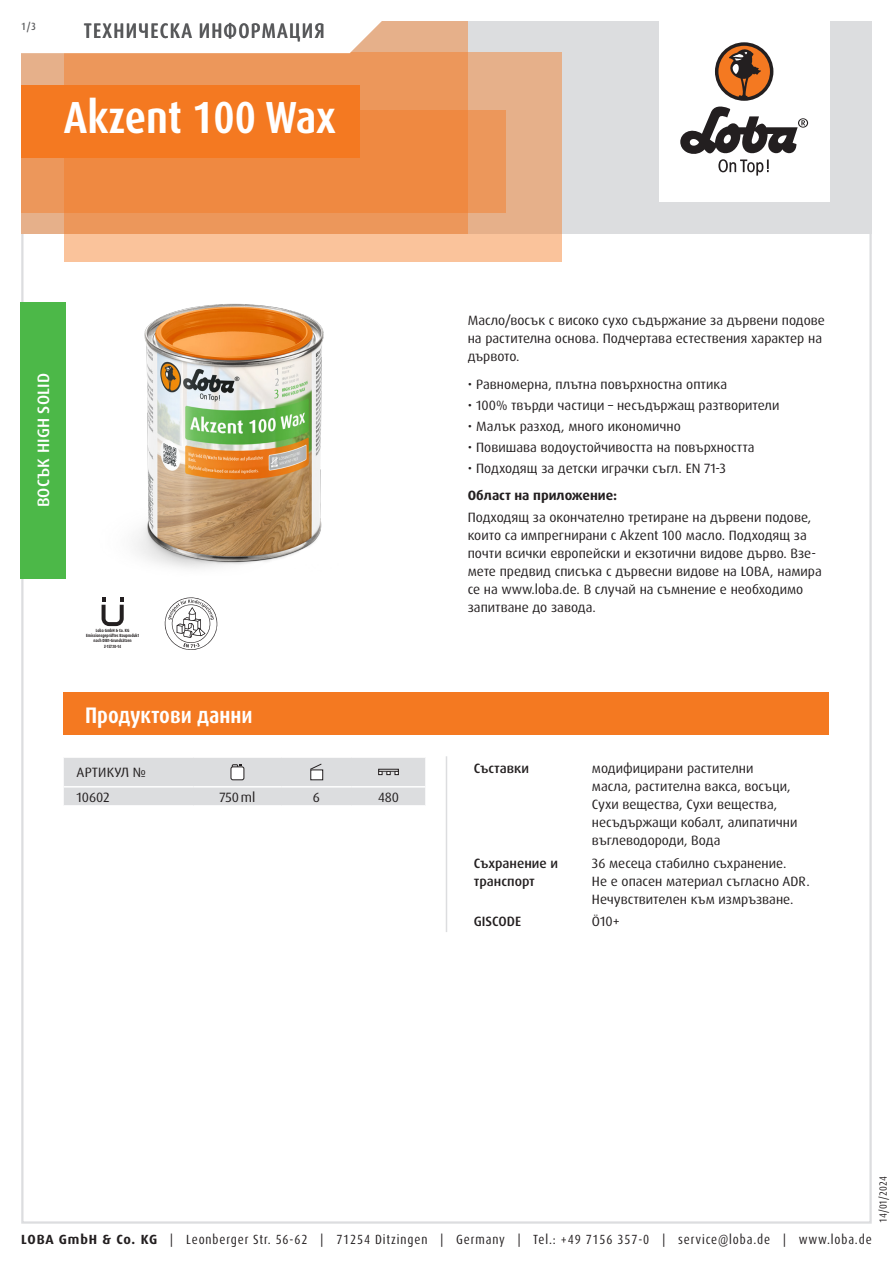
<style>
.page{position:relative;width:893px;height:1263px;background:#fff}
.page>*{position:absolute;margin:0;border:0;box-sizing:border-box;transform-origin:0 0}
.Produktname_weiss{font:700 condensed 45px "Dax Pro";color:#fff}
.Abschnitt{font:700 condensed 22.5px "Dax Pro";color:#fff}
.TI{font:500 condensed 21px "Dax Pro";letter-spacing:.06em;color:#57585a}
.Produktart_Oel-Veredelung{font:500 16.5px "Dax Pro";letter-spacing:.01em;color:#fff}
.Text{font:13.5px/18px "Dax Pro";color:#231f20}
.Text_ohne_Silbentrennung{font:13.5px/18px "Dax Pro";color:#231f20}
.Text_Medium{font:500 13.5px/18px "Dax Pro";color:#231f20}
.Text_Bold{font:700 13.5px "Dax Pro";color:#231f20}
.Text_zentriert{font:13.5px "Dax Pro";color:#231f20}
.Text_Großbuchstaben{font:13.5px "Dax Pro";letter-spacing:.01em;color:#231f20}
.t1{font:condensed 13.35px "Dax Pro";letter-spacing:.065em;color:#231f20}
.t2{font:condensed 10.5px "Dax Pro";color:#231f20}
.t3{font:500 condensed 10.5px "Dax Pro";color:#57585a}
.t4{font:700 4.5px/5.2px "Dax Pro";color:#231f20;text-align:center;scale:.82 1}
.s1{font-weight:700;font-stretch:normal}
</style>
<div class="page">
<hr style="left:446px;top:756px;width:1px;height:176px;background:#dcdddf">
<svg style="left:64px;top:757px;width:361px;height:49px;background:#dcdddf"></svg>
<div style="left:378px;top:769px;width:21px;height:2px;background:#fff;border:1px solid #231f20"></div>
<div style="left:64px;top:692px;width:765px;height:43px;background:#f47921"></div>
<svg style="left:102px;top:597px;width:22px;height:29px"></svg>
<svg style="left:165px;top:597px;width:52px;height:53px"></svg>
<img style="left:134px;top:303px;width:190px;height:266px">
<div style="left:20px;top:302px;width:46px;height:276px;background:#4cb848"></div>
<div style="left:21px;top:21px;width:851px;height:213px;background:#dcdddf"></div>
<div style="left:659px;top:0;width:170px;height:202px;background:#fff"></div>
<svg style="left:680px;top:106px;width:128px;height:70px"></svg>
<div style="left:715px;top:42px;width:58px;height:59px;background:#231f20;border-radius:50%"></div>
<svg style="left:718px;top:45px;width:52px;height:52px"></svg>
<div style="left:64px;top:52px;width:497px;height:209px;background:linear-gradient(to right,#fec79f,#efb992)"></div>
<div style="left:21px;top:111px;width:485px;height:102px;background:#ec975b"></div>
<svg style="left:21px;top:21px;width:447px;height:213px;background:#ed9150"></svg>
<svg style="left:21px;top:21px;width:411px;height:34px;background:#faede4"></svg>
<div style="left:21px;top:85px;width:339px;height:72px;background:#f47921"></div>
<p class="t3" style="left:21px;top:19px;width:16px">1/3</p>
<p class="TI" style="left:84px;top:17px;width:242px">ТЕХНИЧЕСКА ИНФОРМАЦИЯ</p>
<p class="Produktname_weiss" style="left:64px;top:89px;width:274px">Akzent 100 Wax</p>
<p class="Produktart_Oel-Veredelung" style="left:33px;top:507px;width:136px;rotate:-90deg">ВОСЪК HIGH SOLID</p>
<p class="t4" style="left:86px;top:628px;width:66px">Loba GmbH &amp; Co. KG<br>Emissionsgeprüftes Bauprodukt nach DIBt-Grundsätzen<br>Z-157.10-14</p>
<p class="Abschnitt" style="left:85px;top:700px;width:169px">Продуктови данни</p>
<p class="Text_Großbuchstaben" style="left:77px;top:764px;width:71px">АРТИКУЛ №</p>
<p class="Text" style="left:77px;top:788px;width:35px">10602</p>
<p class="Text_zentriert" style="left:219px;top:788px;width:37px">750ml</p>
<p class="Text_zentriert" style="left:313px;top:788px;width:9px">6</p>
<p class="Text_zentriert" style="left:378px;top:788px;width:22px">480</p>
<p class="Text" style="left:468px;top:312px;width:359px">Масло/восък с високо сухо съдържание за дървени подове на растителна основа. Подчертава естествения характер на дървото.</p>
<p class="Text" style="left:468px;top:375px;width:261px">• Равномерна, плътна повърхностна оптика</p>
<p class="Text" style="left:468px;top:396px;width:313px">• 100% твърди частици – несъдържащ разтворители</p>
<p class="Text" style="left:468px;top:417px;width:215px">• Малък разход, много икономично</p>
<p class="Text" style="left:468px;top:438px;width:288px">• Повишава водоустойчивостта на повърхността</p>
<p class="Text" style="left:468px;top:459px;width:260px">• Подходящ за детски играчки съгл. EN 71-3</p>
<p class="Text_Bold" style="left:468px;top:487px;width:151px">Област на приложение:</p>
<p class="Text" style="left:468px;top:508px;width:356px">Подходящ за окончателно третиране на дървени подове, които са импрегнирани с Akzent 100 масло. Подходящ за почти всички европейски и екзотични видове дърво. Взе&shy;мете предвид списъка с дървесни видове на LOBA, намира се на www.loba.de. В случай на съмнение е необходимо запитване до завода.</p>
<p class="Text_Medium" style="left:474px;top:759px;width:57px">Съставки</p>
<p class="Text_ohne_Silbentrennung" style="left:592px;top:759px;width:207px">модифицирани растителни<br>масла, растителна вакса, восъци,<br>Сухи вещества, Сухи вещества, несъдържащи кобалт, алипатични въглеводороди, Вода</p>
<p class="Text_Medium" style="left:474px;top:854px;width:86px">Съхранение и транспорт</p>
<p class="Text_ohne_Silbentrennung" style="left:592px;top:854px;width:196px">36 месеца стабилно съхранение.</p>
<p class="Text_ohne_Silbentrennung" style="left:592px;top:872px;width:219px">Не е опасен материал съгласно ADR.</p>
<p class="Text_ohne_Silbentrennung" style="left:592px;top:890px;width:203px">Нечувствителен към измръзване.</p>
<p class="Text_Medium" style="left:474px;top:912px;width:49px">GISCODE</p>
<p class="Text_ohne_Silbentrennung" style="left:592px;top:912px;width:29px">Ö10+</p>
<p class="t2" style="left:876px;top:1222px;width:48px;rotate:-90deg">14/01/2024</p>
<p class="t1" style="left:21px;top:1230px;width:852px"><span class="s1">LOBA GmbH &amp; Co. KG</span> | Leonberger Str. 56-62 | 71254 Ditzingen | Germany | Tel.: +49 7156 357-0 | service@loba.de | www.loba.de</p>
</div>
